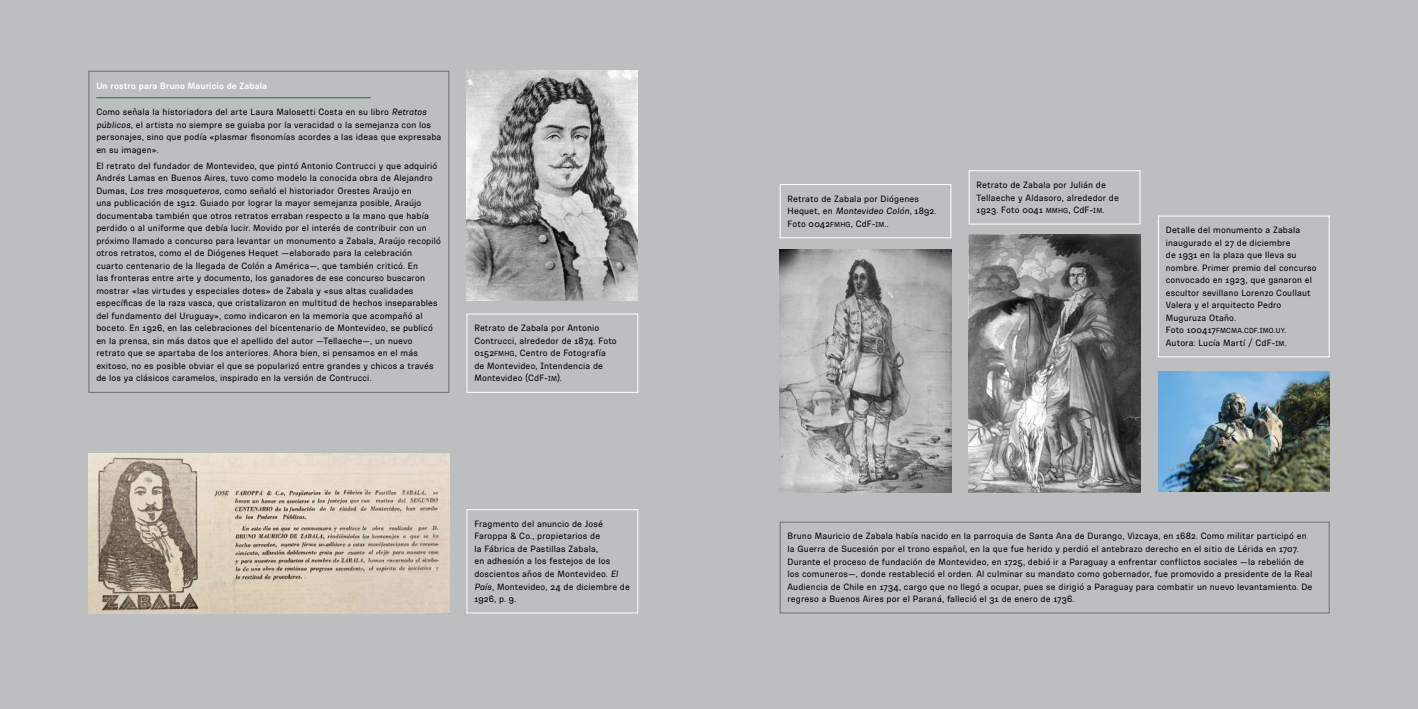
<style>
.page{position:relative;width:1418px;height:709px;background:#fff}
.page>*{position:absolute;margin:0;border:0;box-sizing:border-box;transform-origin:0 0}
.t1{font:9.38px/12.5px "Ciudadana";letter-spacing:.015em;color:#000}
.t2{font:700 9.38px "Ciudadana";letter-spacing:.015em;color:#fff}
.t3{font:7.5px "Ciudadana Regular SC800";letter-spacing:.02em;color:#000}
.s1{font-style:italic}
.s2{font-family:"Ciudadana Regular SC800"}
.s3{font-family:"Ciudadana Regular SC800";font-size:7.5px}
.s4{font-family:"Ciudadana";font-size:9.38px}
.s5{font-size:9.38px}
</style>
<div class="page">
<div style="left:0;top:0;width:1417px;height:709px;background:#bcbec0"></div>
<img style="left:1158px;top:371px;width:171px;height:121px">
<img style="left:89px;top:453px;width:360px;height:160px">
<hr style="left:96px;top:97px;width:274px;height:1px;background:#00833b">
<div style="left:89px;top:71px;width:360px;height:321px;border:1px solid #6d6e71"></div>
<img style="left:969px;top:234px;width:171px;height:259px">
<img style="left:779px;top:249px;width:172px;height:244px">
<div style="left:779px;top:522px;width:550px;height:91px;border:1px solid #6d6e71"></div>
<div style="left:968px;top:170px;width:172px;height:54px;border:1px solid #fff"></div>
<div style="left:779px;top:184px;width:172px;height:54px;border:1px solid #fff"></div>
<div style="left:1158px;top:216px;width:171px;height:141px;border:1px solid #fff"></div>
<img style="left:466px;top:71px;width:172px;height:229px">
<div style="left:466px;top:314px;width:172px;height:78px;border:1px solid #fff"></div>
<div style="left:466px;top:509px;width:172px;height:104px;border:1px solid #fff"></div>
<p class="t2" style="left:96px;top:80px;width:172px">Un rostro para Bruno Mauricio de Zabala</p>
<p class="t1" style="left:96px;top:106px;width:346px">Como señala la historiadora del arte Laura Malosetti Costa en su libro <span class="s1">Retratos públicos</span>, el artista no siempre se guiaba por la veracidad o la semejanza con los personajes, sino que podía «plasmar fisonomías acordes a las ideas que expresaba en su imagen».</p>
<p class="t1" style="left:96px;top:159px;width:346px">El retrato del fundador de Montevideo, que pintó Antonio Contrucci y que adquirió Andrés Lamas en Buenos Aires, tuvo como modelo la conocida obra de Alejandro Dumas, <span class="s1">Los tres mosqueteros</span>, como señaló el historiador Orestes Araújo en<br>una publicación de 1912. Guiado por lograr la mayor semejanza posible, Araújo documentaba también que otros retratos erraban respecto a la mano que había perdido o al uniforme que debía lucir. Movido por el interés de contribuir con un próximo llamado a concurso para levantar un monumento a Zabala, Araújo recopiló otros retratos, como el de Diógenes Hequet —elaborado para la celebración cuarto centenario de la llegada de Colón a América—, que también criticó. En<br>las fronteras entre arte y documento, los ganadores de ese concurso buscaron mostrar «las virtudes y especiales dotes» de Zabala y «sus altas cualidades específicas de la raza vasca, que cristalizaron en multitud de hechos inseparables del fundamento del Uruguay», como indicaron en la memoria que acompañó al boceto. En 1926, en las celebraciones del bicentenario de Montevideo, se publicó en la prensa, sin más datos que el apellido del autor —Tellaeche—, un nuevo retrato que se apartaba de los anteriores. Ahora bien, si pensamos en el más exitoso, no es posible obviar el que se popularizó entre grandes y chicos a través de los ya clásicos caramelos, inspirado en la versión de Contrucci.</p>
<p class="t1" style="left:474px;top:322px;width:144px">Retrato de Zabala por Antonio<br>Contrucci, alrededor de 1874. Foto<br><span class="s2">0152</span><span class="s3">FMHG</span>, Centro de Fotografía de Montevideo, Intendencia de<br>Montevideo (CdF<span class="s2">-</span><span class="s3">IM</span>).</p>
<p class="t1" style="left:474px;top:517px;width:157px">Fragmento del anuncio de José<br>Faroppa &amp; Co., propietarios de<br>la Fábrica de Pastillas Zabala,<br>en adhesión a los festejos de los doscientos años de Montevideo. <span class="s1">El<br>País</span>, Montevideo, 24 de diciembre de<br>1926, p. 9.</p>
<p class="t1" style="left:787px;top:192px;width:150px">Retrato de Zabala por Diógenes<br>Hequet, en <span class="s1">Montevideo Colón</span>, 1892.<br>Foto <span class="s2">0042</span><span class="s3">FMHG</span><span class="s2">,</span> CdF<span class="s2">-</span><span class="s3">IM</span>..</p>
<p class="t1" style="left:976px;top:178px;width:144px">Retrato de Zabala por Julián de<br>Tellaeche y Aldasoro, alrededor de<br>1923. Foto 0041 <span class="s3">MMHG</span><span class="s2">,</span> CdF<span class="s2">-</span><span class="s3">IM</span>.</p>
<p class="t1" style="left:1165px;top:224px;width:152px">Detalle del monumento a Zabala inaugurado el 27 de diciembre<br>de 1931 en la plaza que lleva su nombre. Primer premio del concurso convocado en 1923, que ganaron el escultor sevillano Lorenzo Coullaut<br>Valera y el arquitecto Pedro<br>Muguruza Otaño.</p>
<p class="t3" style="left:1165px;top:326px;width:122px"><span class="s4">Foto 100417</span>FMCMA<span class="s5">.</span>CDF<span class="s5">.</span>IMO<span class="s5">.</span>UY<span class="s4">.</span></p>
<p class="t1" style="left:1165px;top:336px;width:122px">Autora: Lucía Martí / CdF-<span class="s3">IM</span>.</p>
<p class="t1" style="left:787px;top:530px;width:526px">Bruno Mauricio de Zabala había nacido en la parroquia de Santa Ana de Durango, Vizcaya, en 1682. Como militar participó en la Guerra de Sucesión por el trono español, en la que fue herido y perdió el antebrazo derecho en el sitio de Lérida en 1707.<br>Durante el proceso de fundación de Montevideo, en 1725, debió ir a Paraguay a enfrentar conflictos sociales —la rebelión de los comuneros—, donde restableció el orden. Al culminar su mandato como gobernador, fue promovido a presidente de la Real Audiencia de Chile en 1734, cargo que no llegó a ocupar, pues se dirigió a Paraguay para combatir un nuevo levantamiento. De regreso a Buenos Aires por el Paraná, falleció el 31 de enero de 1736.</p>
</div>
